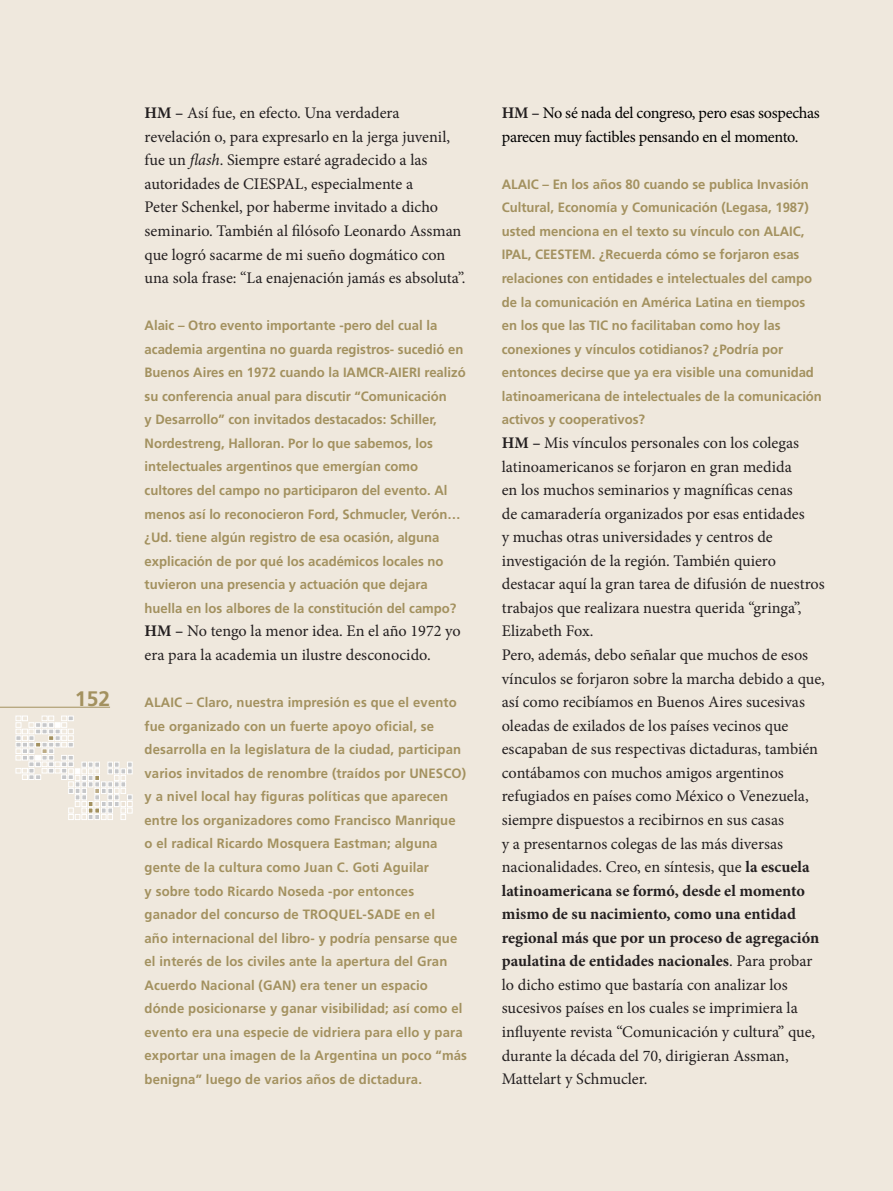
<style>
.page{position:relative;width:893px;height:1191px;background:#efe8dd}
.page>*{position:absolute;margin:0;border:0;box-sizing:border-box;transform-origin:0 0}
.t1{font:700 21px "Frutiger";color:#a3915f}
.t2{font:16.2px/23.5px "Minion Pro";color:#231f20}
.t3{font:16.2px/23.5px "Minion Pro";letter-spacing:-.02em;color:#000}
.t4{font:700 13.5px/23.5px "Frutiger";color:#a3915f}
.s1{font-weight:700}
.s2{font-style:italic}
.s3{font-weight:700;color:#231f20}
</style>
<div class="page">
<svg style="left:16px;top:716px;width:116px;height:103px"></svg>
<hr style="left:0;top:707px;width:110px;height:1px;background:#a3915f">
<h1 class="t1" style="left:75px;top:686px;width:37px">152</h1>
<p class="t2" style="left:145px;top:101px;width:322px"><span class="s1">HM –</span> Así fue, en efecto. Una verdadera revelación o, para expresarlo en la jerga juvenil, fue un <span class="s2">flash</span>. Siempre estaré agradecido a las autoridades de CIESPAL, especialmente a<br>Peter Schenkel, por haberme invitado a dicho seminario. También al filósofo Leonardo Assman que logró sacarme de mi sueño dogmático con una sola frase: “La enajenación jamás es absoluta”.</p>
<p class="t4" style="left:145px;top:314px;width:323px">Alaic – Otro evento importante -pero del cual la academia argentina no guarda registros- sucedió en Buenos Aires en 1972 cuando la IAMCR-AIERI realizó su conferencia anual para discutir “Comunicación<br>y Desarrollo” con invitados destacados: Schiller, Nordestreng, Halloran. Por lo que sabemos, los intelectuales argentinos que emergían como cultores del campo no participaron del evento. Al menos así lo reconocieron Ford, Schmucler, Verón… ¿Ud. tiene algún registro de esa ocasión, alguna explicación de por qué los académicos locales no tuvieron una presencia y actuación que dejara huella en los albores de la constitución del campo?</p>
<p class="t2" style="left:145px;top:619px;width:318px"><span class="s1">HM –</span> No tengo la menor idea. En el año 1972 yo era para la academia un ilustre desconocido.</p>
<p class="t4" style="left:145px;top:690px;width:324px">ALAIC – Claro, nuestra impresión es que el evento fue organizado con un fuerte apoyo oficial, se desarrolla en la legislatura de la ciudad, participan varios invitados de renombre (traídos por UNESCO) y a nivel local hay figuras políticas que aparecen entre los organizadores como Francisco Manrique o el radical Ricardo Mosquera Eastman; alguna gente de la cultura como Juan C. Goti Aguilar<br>y sobre todo Ricardo Noseda -por entonces ganador del concurso de TROQUEL-SADE en el<br>año internacional del libro- y podría pensarse que el interés de los civiles ante la apertura del Gran Acuerdo Nacional (GAN) era tener un espacio dónde posicionarse y ganar visibilidad; así como el evento era una especie de vidriera para ello y para exportar una imagen de la Argentina un poco “más benigna” luego de varios años de dictadura.</p>
<p class="t3" style="left:502px;top:101px;width:319px"><span class="s3">HM –</span> No sé nada del congreso, pero esas sospechas parecen muy factibles pensando en el momento.</p>
<p class="t4" style="left:502px;top:172px;width:322px">ALAIC – En los años 80 cuando se publica Invasión Cultural, Economía y Comunicación (Legasa, 1987) usted menciona en el texto su vínculo con ALAIC, IPAL, CEESTEM. ¿Recuerda cómo se forjaron esas relaciones con entidades e intelectuales del campo de la comunicación en América Latina en tiempos en los que las TIC no facilitaban como hoy las conexiones y vínculos cotidianos? ¿Podría por entonces decirse que ya era visible una comunidad latinoamericana de intelectuales de la comunicación activos y cooperativos?</p>
<p class="t2" style="left:502px;top:431px;width:325px"><span class="s1">HM –</span> Mis vínculos personales con los colegas latinoamericanos se forjaron en gran medida<br>en los muchos seminarios y magníficas cenas<br>de camaradería organizados por esas entidades<br>y muchas otras universidades y centros de investigación de la región. También quiero destacar aquí la gran tarea de difusión de nuestros trabajos que realizara nuestra querida “gringa”, Elizabeth Fox.<br>Pero, además, debo señalar que muchos de esos vínculos se forjaron sobre la marcha debido a que, así como recibíamos en Buenos Aires sucesivas oleadas de exilados de los países vecinos que escapaban de sus respectivas dictaduras, también contábamos con muchos amigos argentinos refugiados en países como México o Venezuela, siempre dispuestos a recibirnos en sus casas<br>y a presentarnos colegas de las más diversas nacionalidades. Creo, en síntesis, que <span class="s1">la escuela latinoamericana se formó, desde el momento mismo de su nacimiento, como una entidad regional más que por un proceso de agregación paulatina de entidades nacionales</span>. Para probar lo dicho estimo que bastaría con analizar los sucesivos países en los cuales se imprimiera la influyente revista “Comunicación y cultura” que, durante la década del 70, dirigieran Assman, Mattelart y Schmucler.</p>
</div>
